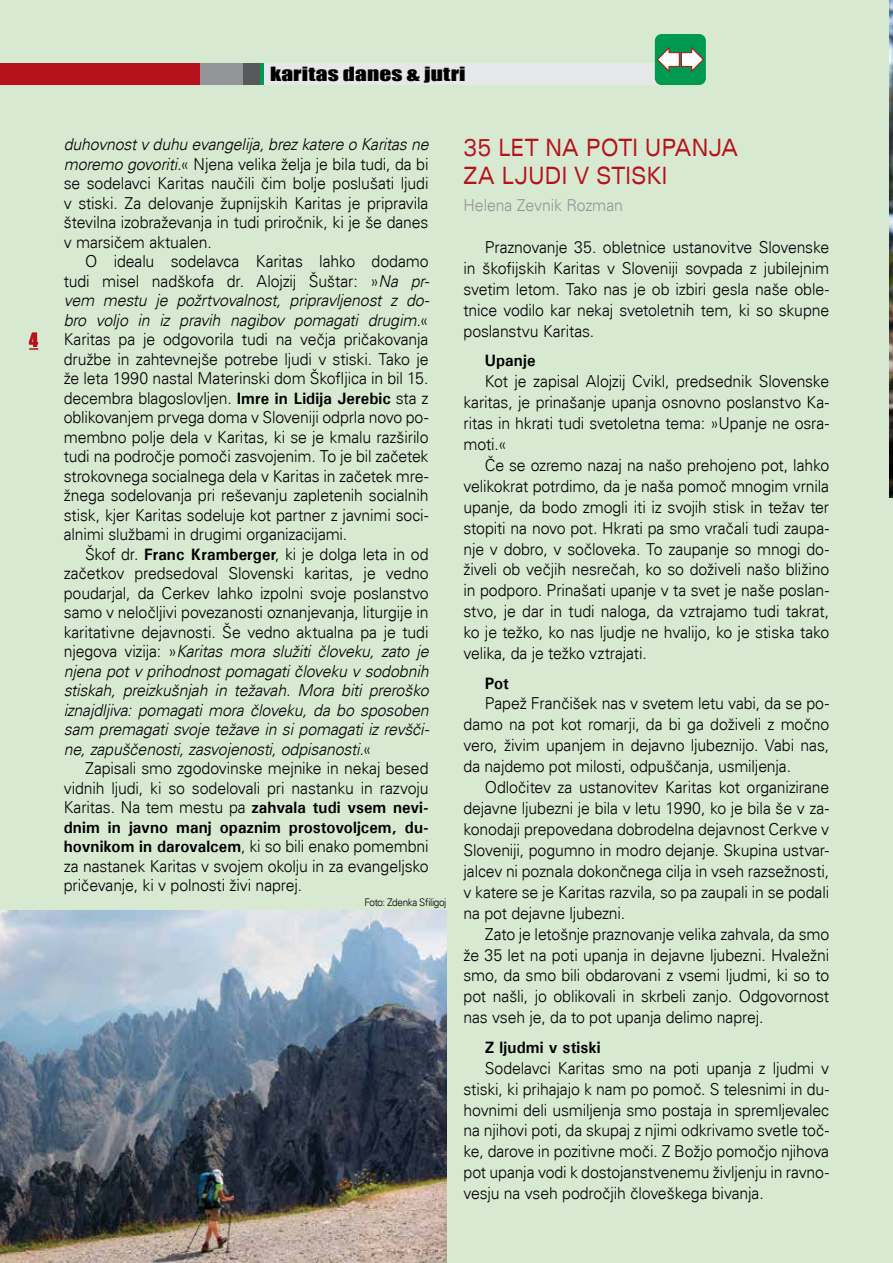
<style>
.page{position:relative;width:893px;height:1263px;background:#d8e9d2}
.page>*{position:absolute;margin:0;border:0;box-sizing:border-box;transform-origin:0 0}
.t1{font:expanded 24px/28.3px "Univers";letter-spacing:.005em;color:#b5121b;scale:.78 1}
.t2{font:18px "Impact";letter-spacing:.005em;color:#000;scale:1.3 1}
.t3{font:18px "Impact";color:#b5121b}
.t4{font:300 16.5px/20.9px "Univers";letter-spacing:-.01em;color:#000;text-align:justify;scale:.96 1}
.t5{font:italic 300 16.5px/19.5px "Univers";letter-spacing:-.01em;color:#000;text-align:justify;scale:.96 1}
.t6{font:700 16.5px "Univers";letter-spacing:.005em;color:#000;scale:.96 1}
.t7{font:300 16.5px "Univers";letter-spacing:-.005em;color:#939598;scale:.96 1}
.t8{font:300 10.5px "Univers";letter-spacing:-.035em;color:#000;scale:.95 1}
.s1{font-style:italic}
.s2{font-weight:700}
.s3{font-style:normal}
.s4{font-weight:700;font-style:normal}
</style>
<div class="page">
<div style="left:0;top:64px;width:668px;height:21px;background:#e6e7e8"></div>
<div style="left:0;top:64px;width:259px;height:21px;background:#58595b"></div>
<div style="left:0;top:64px;width:242px;height:21px;background:#939598"></div>
<div style="left:0;top:64px;width:200px;height:21px;background:#b5121b"></div>
<div style="left:655px;top:34px;width:51px;height:51px;background:#009a4e;border-radius:7px"></div>
<svg style="left:656px;top:47px;width:48px;height:26px"></svg>
<img style="left:0;top:910px;width:446px;height:353px">
<img style="left:890px;top:0;width:3px;height:497px">
<p class="t3" style="left:29px;top:326px;width:10px">4</p>
<p class="t2" style="left:270px;top:60px;width:152px">karitas danes &amp; jutri</p>
<p class="t4" style="left:64px;top:135px;width:381px;line-height:19.5px"><span class="s1">duhovnost v duhu evangelija, brez katere o Karitas ne moremo govoriti.</span>« Njena velika želja je bila tudi, da bi se sodelavci Karitas naučili čim bolje poslušati ljudi v stiski. Za delovanje župnijskih Karitas je pripravila številna izobraževanja in tudi priročnik, ki je še danes v marsičem aktualen.</p>
<p class="t4" style="left:64px;top:252px;width:382px;line-height:19.5px;text-indent:21px">O idealu sodelavca Karitas lahko dodamo tudi misel nadškofa dr. Alojzij Šuštar: »<span class="s1">Na pr&shy;vem mestu je požrtvovalnost, pripravljenost z do&shy;bro voljo in iz pravih nagibov pomagati drugim.</span>« Karitas pa je odgovorila tudi na večja pričakovanja družbe in zahtevnejše potrebe ljudi v stiski. Tako je že leta 1990 nastal Materinski dom Škofljica in bil 15. decembra blagoslovljen. <span class="s2">Imre in Lidija Jerebic</span> sta z oblikovanjem prvega doma v Sloveniji odprla novo po&shy;membno polje dela v Karitas, ki se je kmalu razširilo tudi na področje pomoči zasvojenim. To je bil začetek strokovnega socialnega dela v Karitas in začetek mre&shy;žnega sodelovanja pri reševanju zapletenih socialnih stisk, kjer Karitas sodeluje kot partner z javnimi soci&shy;alnimi službami in drugimi organizacijami.</p>
<p class="t5" style="left:64px;top:544px;width:382px;text-indent:21px"><span class="s3">Škof dr.</span> <span class="s4">Franc Kramberger</span><span class="s3">, ki je dolga leta in od začetkov predsedoval Slovenski karitas, je vedno poudarjal, da Cerkev lahko izpolni svoje poslanstvo samo v neločljivi povezanosti oznanjevanja, liturgije in karitativne dejavnosti. Še vedno aktualna pa je tudi njegova vizija: »</span>Karitas mora služiti človeku, zato je njena pot v prihodnost pomagati človeku v sodobnih stiskah, preizkušnjah in težavah. Mora biti preroško iznajdljiva: pomagati mora človeku, da bo sposoben sam premagati svoje težave in si pomagati iz revšči&shy;ne, zapuščenosti, zasvojenosti, odpisanosti.<span class="s3">«</span></p>
<p class="t4" style="left:64px;top:759px;width:381px;line-height:19.5px;text-indent:21px">Zapisali smo zgodovinske mejnike in nekaj besed vidnih ljudi, ki so sodelovali pri nastanku in razvoju Karitas. Na tem mestu pa <span class="s2">zahvala tudi vsem nevi&shy;dnim in javno manj opaznim prostovoljcem, du&shy;hovnikom in darovalcem</span>, ki so bili enako pomembni za nastanek Karitas v svojem okolju in za evangeljsko pričevanje, ki v polnosti živi naprej.</p>
<p class="t8" style="left:364px;top:896px;width:88px">Foto: Zdenka Sfiligoj</p>
<h1 class="t1" style="left:463px;top:133px;width:354px">35 LET NA POTI UPANJA<br>ZA LJUDI V STISKI</h1>
<p class="t7" style="left:463px;top:195px;width:168px">Helena Zevnik Rozman</p>
<p class="t4" style="left:463px;top:237px;width:382px;text-indent:21px">Praznovanje 35. obletnice ustanovitve Slovenske in škofijskih Karitas v Sloveniji sovpada z jubilejnim svetim letom. Tako nas je ob izbiri gesla naše oble&shy;tnice vodilo kar nekaj svetoletnih tem, ki so skupne poslanstvu Karitas.</p>
<p class="t6" style="left:485px;top:350px;width:54px">Upanje</p>
<p class="t4" style="left:463px;top:371px;width:382px;text-indent:21px">Kot je zapisal Alojzij Cvikl, predsednik Slovenske karitas, je prinašanje upanja osnovno poslanstvo Ka&shy;ritas in hkrati tudi svetoletna tema: »Upanje ne osra&shy;moti.«</p>
<p class="t4" style="left:463px;top:455px;width:382px;text-indent:21px">Če se ozremo nazaj na našo prehojeno pot, lahko velikokrat potrdimo, da je naša pomoč mnogim vrnila upanje, da bodo zmogli iti iz svojih stisk in težav ter stopiti na novo pot. Hkrati pa smo vračali tudi zaupa&shy;nje v dobro, v sočloveka. To zaupanje so mnogi do&shy;živeli ob večjih nesrečah, ko so doživeli našo bližino in podporo. Prinašati upanje v ta svet je naše poslan&shy;stvo, je dar in tudi naloga, da vztrajamo tudi takrat, ko je težko, ko nas ljudje ne hvalijo, ko je stiska tako velika, da je težko vztrajati.</p>
<p class="t6" style="left:485px;top:672px;width:27px">Pot</p>
<p class="t4" style="left:463px;top:693px;width:382px;text-indent:21px">Papež Frančišek nas v svetem letu vabi, da se po&shy;damo na pot kot romarji, da bi ga doživeli z močno vero, živim upanjem in dejavno ljubeznijo. Vabi nas, da najdemo pot milosti, odpuščanja, usmiljenja.</p>
<p class="t4" style="left:463px;top:777px;width:382px;text-indent:21px">Odločitev za ustanovitev Karitas kot organizirane dejavne ljubezni je bila v letu 1990, ko je bila še v za&shy;konodaji prepovedana dobrodelna dejavnost Cerkve v Sloveniji, pogumno in modro dejanje. Skupina ustvar&shy;jalcev ni poznala dokončnega cilja in vseh razsežnosti, v katere se je Karitas razvila, so pa zaupali in se podali na pot dejavne ljubezni.</p>
<p class="t4" style="left:463px;top:923px;width:382px;text-indent:21px">Zato je letošnje praznovanje velika zahvala, da smo že 35 let na poti upanja in dejavne ljubezni. Hvaležni smo, da smo bili obdarovani z vsemi ljudmi, ki so to pot našli, jo oblikovali in skrbeli zanjo. Odgovornost nas vseh je, da to pot upanja delimo naprej.</p>
<p class="t6" style="left:485px;top:1036px;width:122px">Z ljudmi v stiski</p>
<p class="t4" style="left:463px;top:1057px;width:382px;text-indent:21px">Sodelavci Karitas smo na poti upanja z ljudmi v stiski, ki prihajajo k nam po pomoč. S telesnimi in du&shy;hovnimi deli usmiljenja smo postaja in spremljevalec na njihovi poti, da skupaj z njimi odkrivamo svetle toč&shy;ke, darove in pozitivne moči. Z Božjo pomočjo njihova pot upanja vodi k dostojanstvenemu življenju in ravno&shy;vesju na vseh področjih človeškega bivanja.</p>
</div>
